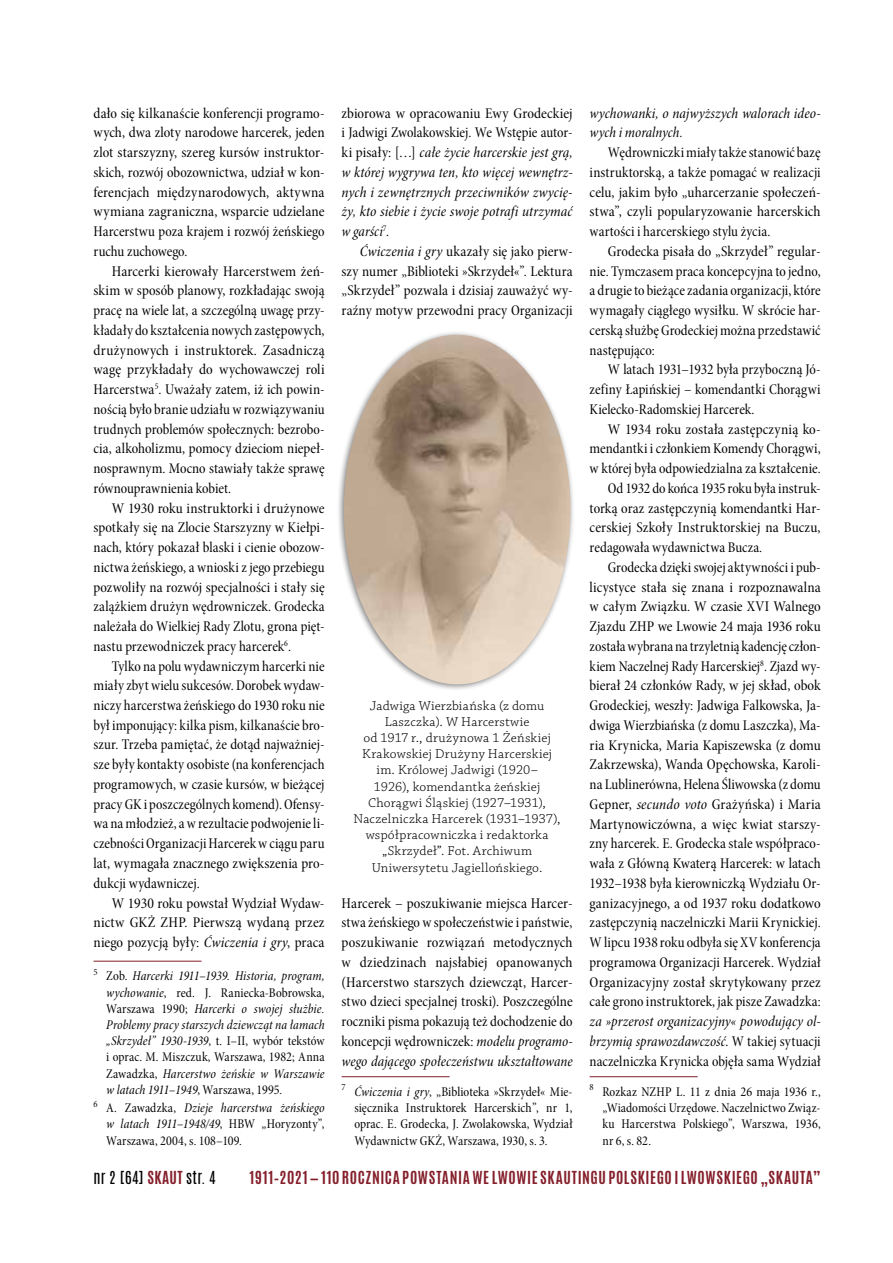
<style>
.page{position:relative;width:893px;height:1263px;background:#fff}
.page>*{position:absolute;margin:0;border:0;box-sizing:border-box;transform-origin:0 0}
.t1{font:15px/19.8px "Minion Pro Cn Subh";letter-spacing:.005em;color:#000;text-align:justify}
.t2{font:15px/19.8px "Minion Pro Cn It Subh";letter-spacing:.005em;color:#000}
.t3{font:700 15px "Antonio";letter-spacing:.04em;color:#841f2a}
.t4{font:15px "Antonio";letter-spacing:.025em;color:#000}
.t5{font:13.5px/16.2px "Minion Pro Cn Subh";letter-spacing:.005em;color:#000;text-align:justify}
.t6{font:13.5px/16.2px "Chaparral Pro Light Capt";letter-spacing:.015em;color:#000;text-align:center}
.t7{font:13.5px/16.2px "Minion Pro Cn It Subh";letter-spacing:.01em;color:#000}
.s1{font-family:"Minion Pro Cn It Subh"}
.s2{font-family:"Minion Pro Cn Subh"}
.s3{font-weight:700;color:#841f2a}
</style>
<div class="page">
<hr style="left:94px;top:961px;width:108px;height:1px;background:#841f2a">
<hr style="left:342px;top:1076px;width:108px;height:1px;background:#841f2a">
<hr style="left:590px;top:1076px;width:108px;height:1px;background:#841f2a">
<div style="left:336px;top:330px;width:239px;height:361px;background:#000;opacity:.5"></div>
<img style="left:344px;top:335px;width:226px;height:349px">
<p class="t1" style="left:94px;top:103px;width:233px">dało się kilkanaście konferencji programo&shy;wych, dwa zloty narodowe harcerek, jeden zlot starszyzny, szereg kursów instruktor&shy;skich, rozwój obozownictwa, udział w kon&shy;ferencjach międzynarodowych, aktywna wymiana zagraniczna, wsparcie udzielane Harcerstwu poza krajem i rozwój żeńskiego ruchu zuchowego.</p>
<p class="t1" style="left:94px;top:261px;width:233px;text-indent:18px">Harcerki kierowały Harcerstwem żeń&shy;skim w sposób planowy, rozkładając swoją pracę na wiele lat, a szczególną uwagę przy&shy;kładały do kształcenia nowych zastępowych, drużynowych i instruktorek. Zasadniczą wagę przykładały do wychowawczej roli Harcerstwa<sup>5</sup>. Uważały zatem, iż ich powin&shy;nością było branie udziału w rozwiązywaniu trudnych problemów społecznych: bezrobo&shy;cia, alkoholizmu, pomocy dzieciom niepeł&shy;nosprawnym. Mocno stawiały także sprawę równouprawnienia kobiet.</p>
<p class="t1" style="left:94px;top:498px;width:233px;text-indent:18px">W 1930 roku instruktorki i drużynowe spotkały się na Zlocie Starszyzny w Kiełpi&shy;nach, który pokazał blaski i cienie obozow&shy;nictwa żeńskiego, a wnioski z jego przebiegu pozwoliły na rozwój specjalności i stały się zalążkiem drużyn wędrowniczek. Grodecka należała do Wielkiej Rady Zlotu, grona pięt&shy;nastu przewodniczek pracy harcerek<sup>6</sup>.</p>
<p class="t1" style="left:94px;top:656px;width:233px;text-indent:18px">Tylko na polu wydawniczym harcerki nie miały zbyt wielu sukcesów. Dorobek wydaw&shy;niczy harcerstwa żeńskiego do 1930 roku nie był imponujący: kilka pism, kilkanaście bro&shy;szur. Trzeba pamiętać, że dotąd najważniej&shy;sze były kontakty osobiste (na konferencjach programowych, w czasie kursów, w bieżącej pracy GK i poszczególnych komend). Ofensy&shy;wa na młodzież, a w rezultacie podwojenie li&shy;czebności Organizacji Harcerek w ciągu paru lat, wymagała znacznego zwiększenia pro&shy;dukcji wydawniczej.</p>
<p class="t1" style="left:94px;top:893px;width:233px;text-indent:18px">W 1930 roku powstał Wydział Wydaw&shy;nictw GKŻ ZHP. Pierwszą wydaną przez niego pozycją były: <span class="s1">Ćwiczenia i gry</span>, praca</p>
<p class="t7" style="left:94px;top:968px;width:233px"><sup>5</sup> <span class="s2">Zob.</span> Harcerki 1911–1939. Historia, program,</p>
<p class="t5" style="left:106px;top:984px;width:220px"><span class="s1">wychowanie</span>, red. J. Raniecka-Bobrowska,</p>
<p class="t7" style="left:106px;top:1000px;width:220px"><span class="s2">Warszawa 1990;</span> Harcerki o swojej służbie.<br>Problemy pracy starszych dziewcząt na łamach</p>
<p class="t5" style="left:106px;top:1033px;width:220px"><span class="s1">„Skrzydeł” 1930-1939</span>, t. I–II, wybór tekstów i oprac. M. Miszczuk, Warszawa, 1982; Anna</p>
<p class="t7" style="left:106px;top:1065px;width:220px"><span class="s2">Zawadzka,</span> Harcerstwo żeńskie w Warszawie w latach 1911–1949<span class="s2">, Warszawa, 1995.</span></p>
<p class="t7" style="left:94px;top:1100px;width:233px;text-align:right"><sup>6</sup> <span class="s2">A. Zawadzka,</span> Dzieje harcerstwa żeńskiego w latach 1911–1948/49<span class="s2">, HBW „Horyzonty”,</span></p>
<p class="t5" style="left:106px;top:1132px;width:137px">Warszawa, 2004, s. 108–109.</p>
<p class="t1" style="left:342px;top:103px;width:233px">zbiorowa w opracowaniu Ewy Grodeckiej i Jadwigi Zwolakowskiej. We Wstępie autor-</p>
<p class="t2" style="left:342px;top:143px;width:233px;text-align:justify"><span class="s2">ki pisały: […]</span> całe życie harcerskie jest grą, w której wygrywa ten, kto więcej wewnętrz&shy;nych i zewnętrznych przeciwników zwycię&shy;ży, kto siebie i życie swoje potrafi utrzymać w garści<sup>7</sup><span class="s2">.</span></p>
<p class="t1" style="left:342px;top:241px;width:233px;text-indent:18px"><span class="s1">Ćwiczenia i gry</span> ukazały się jako pierw&shy;szy numer „Biblioteki »Skrzydeł«”. Lektura „Skrzydeł” pozwala i dzisiaj zauważyć wy&shy;raźny motyw przewodni pracy Organizacji</p>
<p class="t6" style="left:354px;top:698px;width:209px">Jadwiga Wierzbiańska (z domu<br>Laszczka). W Harcerstwie<br>od 1917 r., drużynowa 1 Żeńskiej<br>Krakowskiej Drużyny Harcerskiej im. Królowej Jadwigi (1920–<br>1926), komendantka żeńskiej<br>Chorągwi Śląskiej (1927–1931),<br>Naczelniczka Harcerek (1931–1937), współpracowniczka i redaktorka „Skrzydeł”. Fot. Archiwum<br>Uniwersytetu Jagiellońskiego.</p>
<p class="t1" style="left:342px;top:893px;width:233px">Harcerek – poszukiwanie miejsca Harcer&shy;stwa żeńskiego w społeczeństwie i państwie, poszukiwanie rozwiązań metodycznych w dziedzinach najsłabiej opanowanych (Harcerstwo starszych dziewcząt, Harcer&shy;stwo dzieci specjalnej troski). Poszczególne roczniki pisma pokazują też dochodzenie do koncepcji wędrowniczek: <span class="s1">modelu programo-</span></p>
<p class="t2" style="left:342px;top:1051px;width:232px">wego dającego społeczeństwu ukształtowane</p>
<p class="t5" style="left:354px;top:1084px;width:220px;text-indent:-13px"><sup>7</sup> <span class="s1">Ćwiczenia i gry</span>, „Biblioteka »Skrzydeł« Mie&shy;sięcznika Instruktorek Harcerskich”, nr 1, oprac. E. Grodecka, J. Zwolakowska, Wydział Wydawnictw GKŻ, Warszawa, 1930, s. 3.</p>
<p class="t2" style="left:590px;top:103px;width:233px">wychowanki, o najwyższych walorach ideo&shy;wych i moralnych.</p>
<p class="t1" style="left:590px;top:143px;width:233px;text-indent:18px">Wędrowniczki miały także stanowić bazę instruktorską, a także pomagać w realizacji celu, jakim było „uharcerzanie społeczeń&shy;stwa”, czyli popularyzowanie harcerskich wartości i harcerskiego stylu życia.</p>
<p class="t1" style="left:590px;top:241px;width:233px;text-indent:18px">Grodecka pisała do „Skrzydeł” regular&shy;nie. Tymczasem praca koncepcyjna to jedno, a drugie to bieżące zadania organizacji, które wymagały ciągłego wysiłku. W skrócie har&shy;cerską służbę Grodeckiej można przedstawić następująco:</p>
<p class="t1" style="left:590px;top:360px;width:233px;text-indent:18px">W latach 1931–1932 była przyboczną Jó&shy;zefiny Łapińskiej – komendantki Chorągwi Kielecko-Radomskiej Harcerek.</p>
<p class="t1" style="left:608px;top:419px;width:214px">W 1934 roku została zastępczynią ko-</p>
<p class="t1" style="left:590px;top:439px;width:233px">mendantki i członkiem Komendy Chorągwi,</p>
<p class="t1" style="left:590px;top:459px;width:233px">w której była odpowiedzialna za kształcenie.</p>
<p class="t1" style="left:608px;top:478px;width:214px">Od 1932 do końca 1935 roku była instruk-</p>
<p class="t1" style="left:590px;top:498px;width:233px">torką oraz zastępczynią komendantki Har-</p>
<p class="t1" style="left:590px;top:518px;width:233px">cerskiej Szkoły Instruktorskiej na Buczu,</p>
<p class="t1" style="left:590px;top:538px;width:174px">redagowała wydawnictwa Bucza.</p>
<p class="t1" style="left:608px;top:557px;width:214px">Grodecka dzięki swojej aktywności i pub-</p>
<p class="t1" style="left:590px;top:577px;width:233px">licystyce stała się znana i rozpoznawalna</p>
<p class="t1" style="left:590px;top:597px;width:233px">w całym Związku. W czasie XVI Walnego</p>
<p class="t1" style="left:590px;top:617px;width:233px">Zjazdu ZHP we Lwowie 24 maja 1936 roku</p>
<p class="t1" style="left:590px;top:636px;width:233px">została wybrana na trzyletnią kadencję człon-</p>
<p class="t1" style="left:590px;top:656px;width:233px">kiem Naczelnej Rady Harcerskiej<sup>8</sup>. Zjazd wy-</p>
<p class="t1" style="left:590px;top:676px;width:232px">bierał 24 członków Rady, w jej skład, obok</p>
<p class="t1" style="left:590px;top:696px;width:233px">Grodeckiej, weszły: Jadwiga Falkowska, Ja-</p>
<p class="t1" style="left:590px;top:715px;width:233px">dwiga Wierzbiańska (z domu Laszczka), Ma-</p>
<p class="t1" style="left:590px;top:735px;width:233px">ria Krynicka, Maria Kapiszewska (z domu</p>
<p class="t1" style="left:590px;top:755px;width:233px">Zakrzewska), Wanda Opęchowska, Karoli-</p>
<p class="t1" style="left:590px;top:775px;width:233px">na Lublinerówna, Helena Śliwowska (z domu</p>
<p class="t1" style="left:590px;top:794px;width:233px">Gepner, <span class="s1">secundo voto</span> Grażyńska) i Maria</p>
<p class="t1" style="left:590px;top:814px;width:233px">Martynowiczówna, a więc kwiat starszy-</p>
<p class="t1" style="left:590px;top:834px;width:233px">zny harcerek. E. Grodecka stale współpraco-</p>
<p class="t1" style="left:590px;top:854px;width:233px">wała z Główną Kwaterą Harcerek: w latach</p>
<p class="t1" style="left:590px;top:873px;width:233px">1932–1938 była kierowniczką Wydziału Or-</p>
<p class="t1" style="left:590px;top:893px;width:233px">ganizacyjnego, a od 1937 roku dodatkowo</p>
<p class="t1" style="left:590px;top:913px;width:233px">zastępczynią naczelniczki Marii Krynickiej.</p>
<p class="t1" style="left:590px;top:932px;width:233px">W lipcu 1938 roku odbyła się XV konferencja</p>
<p class="t1" style="left:590px;top:952px;width:233px">programowa Organizacji Harcerek. Wydział</p>
<p class="t1" style="left:590px;top:972px;width:233px">Organizacyjny został skrytykowany przez</p>
<p class="t1" style="left:590px;top:992px;width:232px">całe grono instruktorek, jak pisze Zawadzka:</p>
<p class="t2" style="left:590px;top:1011px;width:233px">za »przerost organizacyjny« powodujący ol&shy;brzymią sprawozdawczość<span class="s2">. W takiej sytuacji</span></p>
<p class="t1" style="left:590px;top:1051px;width:233px">naczelniczka Krynicka objęła sama Wydział</p>
<p class="t5" style="left:602px;top:1084px;width:220px;text-indent:-13px"><sup>8</sup> Rozkaz NZHP L. 11 z dnia 26 maja 1936 r., „Wiadomości Urzędowe. Naczelnictwo Związ&shy;ku Harcerstwa Polskiego”, Warszwa, 1936, nr 6, s. 82.</p>
<p class="t4" style="left:94px;top:1166px;width:124px">NR 2 [64] <span class="s3">SKAUT</span> STR. 4</p>
<p class="t3" style="left:249px;top:1166px;width:573px">1911–2021 — 110 ROCZNICA POWSTANIA WE LWOWIE SKAUTINGU POLSKIEGO I LWOWSKIEGO „SKAUTA”</p>
</div>
